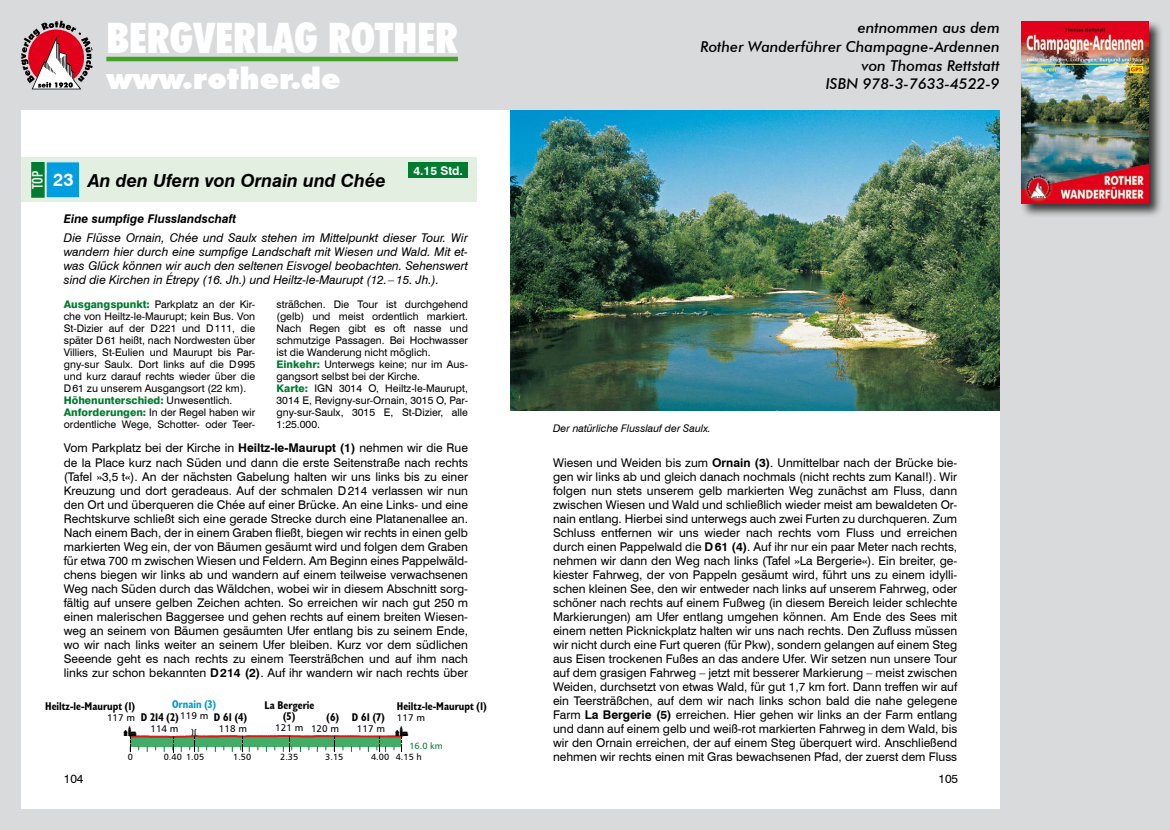
<style>
.page{position:relative;width:1170px;height:830px;background:#fff}
.page>*{position:absolute;margin:0;border:0;box-sizing:border-box;transform-origin:0 0}
.t1{font:900 condensed 42px "Futura BT";color:#fff}
.t2{font:900 30px "Futura BT";color:#fff}
.t3{font:italic 700 18px "Swiss 721 BT";color:#000}
.t4{font:18px "smartdiagramm";color:#000}
.t5{font:italic 500 15px/18.9px "Futura BT";color:#000;text-align:right}
.t6{font:700 condensed 14.25px "Swiss 721 BT";color:#e2efe1;scale:.8 1}
.t7{font:12px/14.1px "Swiss 721 BT";color:#000;text-align:justify}
.t8{font:italic 12px/14.1px "Swiss 721 BT";color:#000;text-align:justify}
.t9{font:italic 700 12px "Swiss 721 BT";color:#000}
.t10{font:700 12px "Swiss 721 BT";color:#fff}
.t11{font:700 condensed 11.1px/11.1px "Humanist 521 BT";color:#000;text-align:center}
.t12{font:700 condensed 11.1px "Humanist 521 BT";color:#0098d5}
.t13{font:10.5px/12px "Swiss 721 BT";color:#000}
.t14{font:italic 10.5px "Swiss 721 BT";color:#000}
.t15{font:9.75px "Humanist 777 BT Roman B";color:#000}
.t16{font:9px "Humanist 777 BT Roman B";color:#000}
.t17{font:9px "Humanist 777 BT Roman B";color:#007b32}
.s1{font-style:normal;color:#fff}
.s2{font-weight:800;color:#007c30}
.s3{font-weight:700}
</style>
<div class="page">
<div style="left:0;top:0;width:1169px;height:829px;background:#d9dadb"></div>
<svg style="left:21px;top:21px;width:72px;height:68px"></svg>
<hr style="left:106px;top:57px;width:352px;height:4px;background:#44a12b">
<div style="left:1019px;top:19px;width:143px;height:199px;background:#000;opacity:.75"></div>
<img style="left:1020px;top:21px;width:128px;height:182px">
<div style="left:21px;top:111px;width:978px;height:697px;background:#fff"></div>
<div style="left:21px;top:157px;width:455px;height:45px;background:#e2efe1"></div>
<svg style="left:46px;top:162px;width:33px;height:36px"></svg>
<div style="left:31px;top:162px;width:14px;height:36px;background:#007c30"></div>
<div style="left:408px;top:162px;width:60px;height:16px;background:#007c30"></div>
<svg style="left:130px;top:735px;width:272px;height:17px"></svg>
<img style="left:510px;top:111px;width:489px;height:299px">
<h1 class="t1" style="left:106px;top:12px;width:353px">BERGVERLAG ROTHER</h1>
<h2 class="t2" style="left:106px;top:60px;width:236px">www.rother.de</h2>
<p class="t6" style="left:29px;top:189px;width:24px;rotate:-90deg">TOP</p>
<h3 class="t3" style="left:53px;top:169px;width:334px"><span class="s1">23</span> An den Ufern von Ornain und Chée</h3>
<p class="t10" style="left:413px;top:163px;width:51px">4.15 Std.</p>
<p class="t9" style="left:64px;top:211px;width:174px">Eine sumpfige Flusslandschaft</p>
<p class="t8" style="left:64px;top:230px;width:405px">Die Flüsse Ornain, Chée und Saulx stehen im Mittelpunkt dieser Tour. Wir wandern hier durch eine sumpfige Landschaft mit Wiesen und Wald. Mit et&shy;was Glück können wir auch den seltenen Eisvogel beobachten. Sehenswert sind die Kirchen in Étrepy (16. Jh.) und Heiltz-le-Maurupt (12.– 15. Jh.).</p>
<p class="t13" style="left:64px;top:298px;width:193px"><span class="s2">Ausgangspunkt:</span> Parkplatz an der Kir&shy;che von Heiltz-le-Maurupt; kein Bus. Von St-Dizier auf der D221 und D111, die später D61 heißt, nach Nordwesten über Villiers, St-Eulien und Maurupt bis Par&shy;gny-sur Saulx. Dort links auf die D995 und kurz darauf rechts wieder über die D61 zu unserem Ausgangsort (22 km).<br><span class="s2">Höhenunterschied:</span> Unwesentlich.<br><span class="s2">Anforderungen:</span> In der Regel haben wir ordentliche Wege, Schotter- oder Teer-</p>
<p class="t13" style="left:276px;top:298px;width:193px">sträßchen. Die Tour ist durchgehend (gelb) und meist ordentlich markiert.<br>Nach Regen gibt es oft nasse und schmutzige Passagen. Bei Hochwasser ist die Wanderung nicht möglich.<br><span class="s2">Einkehr:</span> Unterwegs keine; nur im Aus&shy;gangsort selbst bei der Kirche.<br><span class="s2">Karte:</span> IGN 3014 O, Heiltz-le-Maurupt, 3014 E, Revigny-sur-Ornain, 3015 O, Par&shy;gny-sur-Saulx, 3015 E, St-Dizier, alle 1:25.000.</p>
<p class="t7" style="left:64px;top:441px;width:405px">Vom Parkplatz bei der Kirche in <span class="s3">Heiltz-le-Maurupt (1)</span> nehmen wir die Rue de la Place kurz nach Süden und dann die erste Seitenstraße nach rechts (Tafel »3,5 t«). An der nächsten Gabelung halten wir uns links bis zu einer Kreuzung und dort geradeaus. Auf der schmalen D214 verlassen wir nun den Ort und überqueren die Chée auf einer Brücke. An eine Links- und eine Rechtskurve schließt sich eine gerade Strecke durch eine Platanenallee an.<br>Nach einem Bach, der in einem Graben fließt, biegen wir rechts in einen gelb markierten Weg ein, der von Bäumen gesäumt wird und folgen dem Graben für etwa 700 m zwischen Wiesen und Feldern. Am Beginn eines Pappelwäld&shy;chens biegen wir links ab und wandern auf einem teilweise verwachsenen Weg nach Süden durch das Wäldchen, wobei wir in diesem Abschnitt sorg&shy;fältig auf unsere gelben Zeichen achten. So erreichen wir nach gut 250 m einen malerischen Baggersee und gehen rechts auf einem breiten Wiesen&shy;weg an seinem von Bäumen gesäumten Ufer entlang bis zu seinem Ende, wo wir nach links weiter an seinem Ufer bleiben. Kurz vor dem südlichen Seeende geht es nach rechts zu einem Teersträßchen und auf ihm nach links zur schon bekannten <span class="s3">D214 (2)</span>. Auf ihr wandern wir nach rechts über</p>
<p class="t12" style="left:172px;top:697px;width:46px">Ornain (3)</p>
<p class="t15" style="left:180px;top:709px;width:30px">119 m</p>
<p class="t16" style="left:186px;top:751px;width:20px">1.05</p>
<p class="t11" style="left:45px;top:699px;width:91px">Heiltz-le-Maurupt (1)</p>
<p class="t15" style="left:107px;top:711px;width:30px">117 m</p>
<p class="t16" style="left:128px;top:751px;width:7px">0</p>
<p class="t11" style="left:214px;top:710px;width:35px">D 61 (4)</p>
<p class="t15" style="left:219px;top:722px;width:30px">118 m</p>
<p class="t16" style="left:233px;top:751px;width:20px">1.50</p>
<p class="t11" style="left:141px;top:711px;width:39px">D 214 (2)</p>
<p class="t15" style="left:150px;top:722px;width:30px">114 m</p>
<p class="t16" style="left:164px;top:751px;width:20px">0.40</p>
<h3 class="t4" style="left:124px;top:720px;width:15px">ì</h3>
<h3 class="t4" style="left:191px;top:720px;width:7px">Ö</h3>
<p class="t11" style="left:264px;top:699px;width:51px">La Bergerie (5)</p>
<p class="t15" style="left:275px;top:721px;width:30px">121 m</p>
<p class="t16" style="left:280px;top:751px;width:20px">2.35</p>
<p class="t11" style="left:326px;top:710px;width:14px">(6)</p>
<p class="t15" style="left:311px;top:721px;width:30px">120 m</p>
<p class="t16" style="left:325px;top:751px;width:20px">3.15</p>
<p class="t11" style="left:397px;top:699px;width:91px">Heiltz-le-Maurupt (1)</p>
<p class="t15" style="left:397px;top:711px;width:30px">117 m</p>
<p class="t16" style="left:396px;top:751px;width:27px">4.15 h</p>
<p class="t11" style="left:352px;top:710px;width:34px">D 61 (7)</p>
<p class="t15" style="left:357px;top:722px;width:30px">117 m</p>
<p class="t16" style="left:371px;top:751px;width:20px">4.00</p>
<h3 class="t4" style="left:395px;top:720px;width:15px">ì</h3>
<p class="t17" style="left:409px;top:740px;width:35px">16.0 km</p>
<p class="t5" style="left:700px;top:18px;width:301px">entnommen aus dem<br>Rother Wanderführer Champagne-Ardennen von Thomas Rettstatt<br>ISBN 978-3-7633-4522-9</p>
<p class="t14" style="left:553px;top:422px;width:159px">Der natürliche Flusslauf der Saulx.</p>
<p class="t7" style="left:553px;top:455px;width:405px">Wiesen und Weiden bis zum <span class="s3">Ornain (3)</span>. Unmittelbar nach der Brücke bie&shy;gen wir links ab und gleich danach nochmals (nicht rechts zum Kanal!). Wir folgen nun stets unserem gelb markierten Weg zunächst am Fluss, dann zwischen Wiesen und Wald und schließlich wieder meist am bewaldeten Or&shy;nain entlang. Hierbei sind unterwegs auch zwei Furten zu durchqueren. Zum Schluss entfernen wir uns wieder nach rechts vom Fluss und erreichen durch einen Pappelwald die <span class="s3">D61 (4)</span>. Auf ihr nur ein paar Meter nach rechts, nehmen wir dann den Weg nach links (Tafel »La Bergerie«). Ein breiter, ge&shy;kiester Fahrweg, der von Pappeln gesäumt wird, führt uns zu einem idylli&shy;schen kleinen See, den wir entweder nach links auf unserem Fahrweg, oder schöner nach rechts auf einem Fußweg (in diesem Bereich leider schlechte Markierungen) am Ufer entlang umgehen können. Am Ende des Sees mit einem netten Picknickplatz halten wir uns nach rechts. Den Zufluss müssen wir nicht durch eine Furt queren (für Pkw), sondern gelangen auf einem Steg aus Eisen trockenen Fußes an das andere Ufer. Wir setzen nun unsere Tour auf dem grasigen Fahrweg – jetzt mit besserer Markierung – meist zwischen Weiden, durchsetzt von etwas Wald, für gut 1,7 km fort. Dann treffen wir auf ein Teersträßchen, auf dem wir nach links schon bald die nahe gelegene Farm <span class="s3">La Bergerie (5)</span> erreichen. Hier gehen wir links an der Farm entlang und dann auf einem gelb und weiß-rot markierten Fahrweg in dem Wald, bis wir den Ornain erreichen, der auf einem Steg überquert wird. Anschließend nehmen wir rechts einen mit Gras bewachsenen Pfad, der zuerst dem Fluss</p>
<p class="t7" style="left:64px;top:771px;width:21px">104</p>
<p class="t7" style="left:938px;top:771px;width:21px">105</p>
</div>
